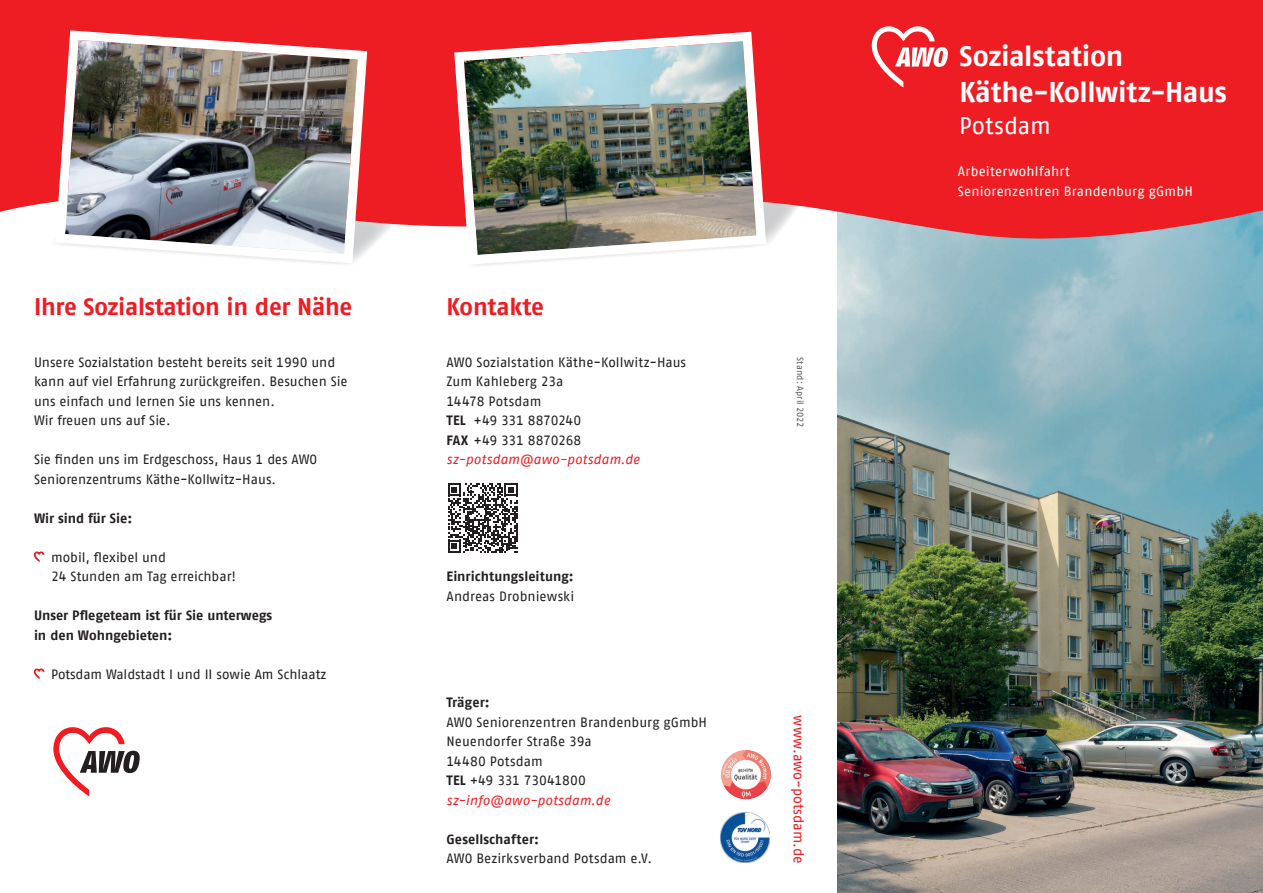
<style>
.page{position:relative;width:1263px;height:893px;background:#fff}
.page>*{position:absolute;margin:0;border:0;box-sizing:border-box;transform-origin:0 0}
.t1{font:700 28.5px/36px "AWO Fago Office";letter-spacing:-.01em;color:#fff}
.t2{font:700 24px "AWO Fago Office";letter-spacing:-.01em;color:#ee1d23}
.t3{font:24px "AWO Fago Office";letter-spacing:-.005em;color:#fff}
.t4{font:14.25px "AWO Fago Office";letter-spacing:-.005em;color:#ee1d23}
.t5{font:13.5px/19.5px "AWO Fago Office";color:#231f20}
.t6{font:700 13.5px/19.5px "AWO Fago Office";color:#231f20}
.t7{font:13.5px/19.5px "AWO Fago Office";letter-spacing:.01em;color:#fff}
.t8{font:9px "AWO Fago Office";letter-spacing:.005em;color:#57585a}
.s1{font-weight:700}
.s2{font-style:italic;color:#ee1d23}
</style>
<div class="page">
<img style="left:838px;top:252px;width:425px;height:641px">
<svg style="left:0;top:0;width:1263px;height:252px;fill:#ee1d23"></svg>
<svg style="left:34px;top:551px;width:11px;height:11px"></svg>
<svg style="left:34px;top:668px;width:11px;height:11px"></svg>
<svg style="left:872px;top:25px;width:76px;height:62px"></svg>
<img style="left:721px;top:750px;width:51px;height:50px">
<img style="left:721px;top:813px;width:49px;height:49px">
<img style="left:449px;top:27px;width:322px;height:239px">
<img style="left:51px;top:26px;width:321px;height:238px">
<svg style="left:53px;top:727px;width:87px;height:69px"></svg>
<svg style="left:448px;top:483px;width:70px;height:70px"></svg>
<h2 class="t2" style="left:34px;top:292px;width:320px">Ihre Sozialstation in der Nähe</h2>
<h2 class="t2" style="left:446px;top:292px;width:99px">Kontakte</h2>
<p class="t5" style="left:34px;top:352px;width:315px">Unsere Sozialstation besteht bereits seit 1990 und kann auf viel Erfahrung zurückgreifen. Besuchen Sie uns einfach und lernen Sie uns kennen.<br>Wir freuen uns auf Sie.</p>
<p class="t5" style="left:34px;top:450px;width:285px">Sie finden uns im Erdgeschoss, Haus 1 des AWO<br>Seniorenzentrums Käthe-Kollwitz-Haus.</p>
<p class="t6" style="left:34px;top:508px;width:100px">Wir sind für Sie:</p>
<p class="t5" style="left:51px;top:547px;width:187px">mobil, flexibel und<br>24 Stunden am Tag erreichbar!</p>
<p class="t6" style="left:34px;top:606px;width:240px">Unser Pflegeteam ist für Sie unterwegs in den Wohngebieten:</p>
<p class="t5" style="left:51px;top:664px;width:277px">Potsdam Waldstadt I und II sowie Am Schlaatz</p>
<p class="t5" style="left:446px;top:352px;width:241px">AWO Sozialstation Käthe-Kollwitz-Haus<br>Zum Kahleberg 23a<br>14478 Potsdam<br><span class="s1">TEL</span> +49 331 8870240<br><span class="s1">FAX</span> +49 331 8870268 <span class="s2">sz-potsdam@awo-potsdam.de</span></p>
<p class="t6" style="left:446px;top:567px;width:129px">Einrichtungsleitung:</p>
<p class="t5" style="left:446px;top:586px;width:129px">Andreas Drobniewski</p>
<p class="t6" style="left:446px;top:692px;width:45px">Träger:</p>
<p class="t5" style="left:446px;top:712px;width:262px">AWO Seniorenzentren Brandenburg gGmbH<br>Neuendorfer Straße 39a<br>14480 Potsdam<br><span class="s1">TEL</span> +49 331 73041800 <span class="s2">sz-info@awo-potsdam.de</span></p>
<p class="t6" style="left:446px;top:829px;width:94px">Gesellschafter:</p>
<p class="t5" style="left:446px;top:849px;width:207px">AWO Bezirksverband Potsdam e.V.</p>
<p class="t8" style="left:805px;top:357px;width:72px;rotate:90deg">Stand: April 2022</p>
<p class="t4" style="left:807px;top:715px;width:149px;rotate:90deg">www.awo-potsdam.de</p>
<h1 class="t1" style="left:959px;top:38px;width:269px">Sozialstation<br>Käthe-Kollwitz-Haus</h1>
<h2 class="t3" style="left:959px;top:112px;width:93px">Potsdam</h2>
<p class="t7" style="left:958px;top:162px;width:236px">Arbeiterwohlfahrt<br>Seniorenzentren Brandenburg gGmbH</p>
</div>
